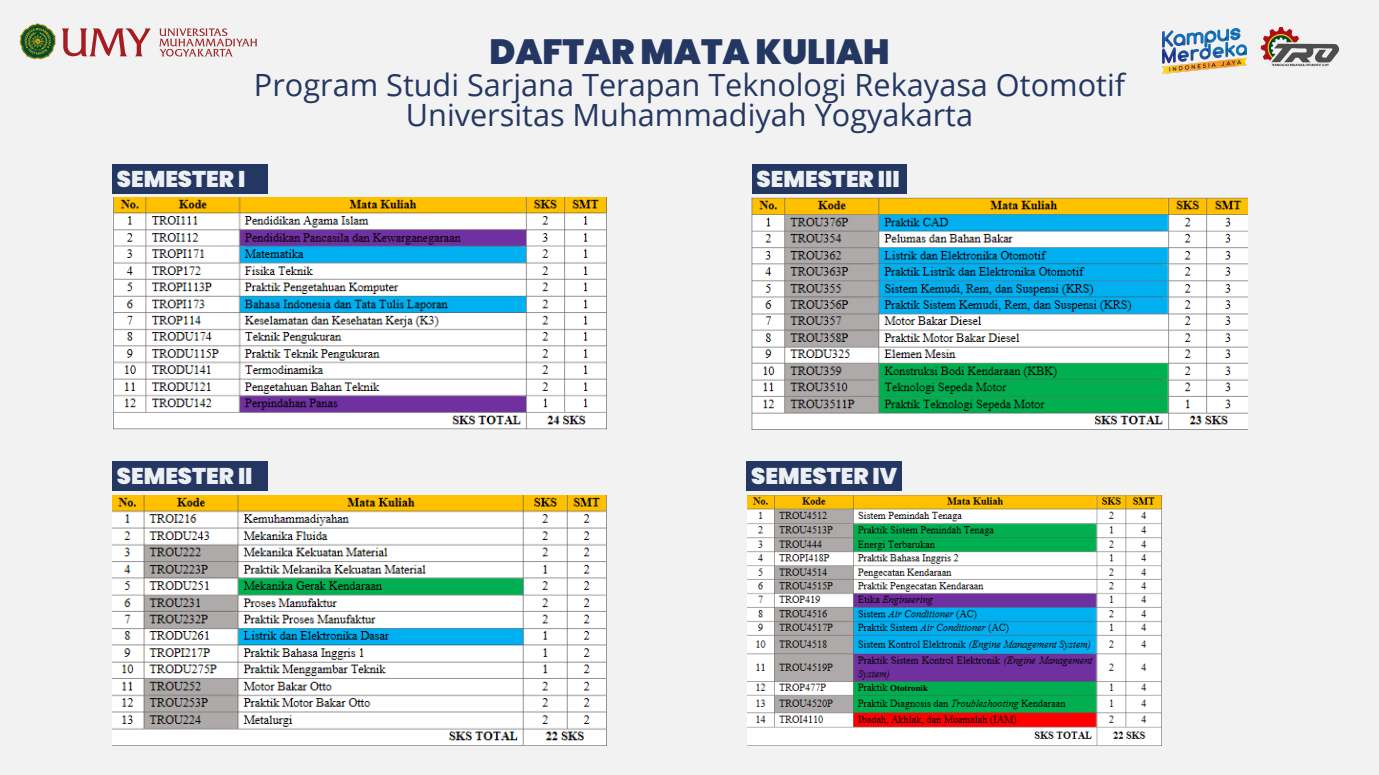
<style>
.page{position:relative;width:1379px;height:775px;background:#fff}
.page>*{position:absolute;margin:0;border:0;box-sizing:border-box;transform-origin:0 0}
.t1{font:900 35px "Poppins";color:#243762}
.t2{font:30.62px/30.2px "Open Sans";color:#243762;text-align:center}
.t3{font:900 22.75px "Poppins";color:#ecf0f3}
.t4{font:700 8.75px "Te X Gyre Termes";color:#000}
</style>
<div class="page">
<div style="left:0;top:0;width:1378px;height:774px;background:#f2f2f2"></div>
<img style="left:19px;top:23px;width:238px;height:37px">
<img style="left:1260px;top:27px;width:79px;height:40px">
<img style="left:1162px;top:28px;width:84px;height:45px">
<img style="left:113px;top:197px;width:493px;height:233px">
<img style="left:112px;top:495px;width:494px;height:250px">
<img style="left:751px;top:197px;width:495px;height:233px">
<img style="left:747px;top:495px;width:414px;height:250px">
<div style="left:112px;top:164px;width:155px;height:29px;background:#243762"></div>
<div style="left:112px;top:461px;width:155px;height:30px;background:#243762"></div>
<div style="left:751px;top:164px;width:155px;height:29px;background:#243762"></div>
<div style="left:746px;top:461px;width:155px;height:30px;background:#243762"></div>
<div style="left:888px;top:682px;width:123px;height:11px;background:#00b050"></div>
<p class="t1" style="left:489px;top:27px;width:402px">DAFTAR MATA KULIAH</p>
<p class="t2" style="left:254px;top:69px;width:872px">Program Studi Sarjana Terapan Teknologi Rekayasa Otomotif<br>Universitas Muhammadiyah Yogyakarta</p>
<p class="t3" style="left:117px;top:163px;width:130px">SEMESTER I</p>
<p class="t3" style="left:756px;top:163px;width:145px">SEMESTER III</p>
<p class="t3" style="left:117px;top:460px;width:137px">SEMESTER II</p>
<p class="t3" style="left:751px;top:460px;width:147px">SEMESTER IV</p>
<p class="t4" style="left:890px;top:681px;width:39px">Ototronik</p>
</div>
